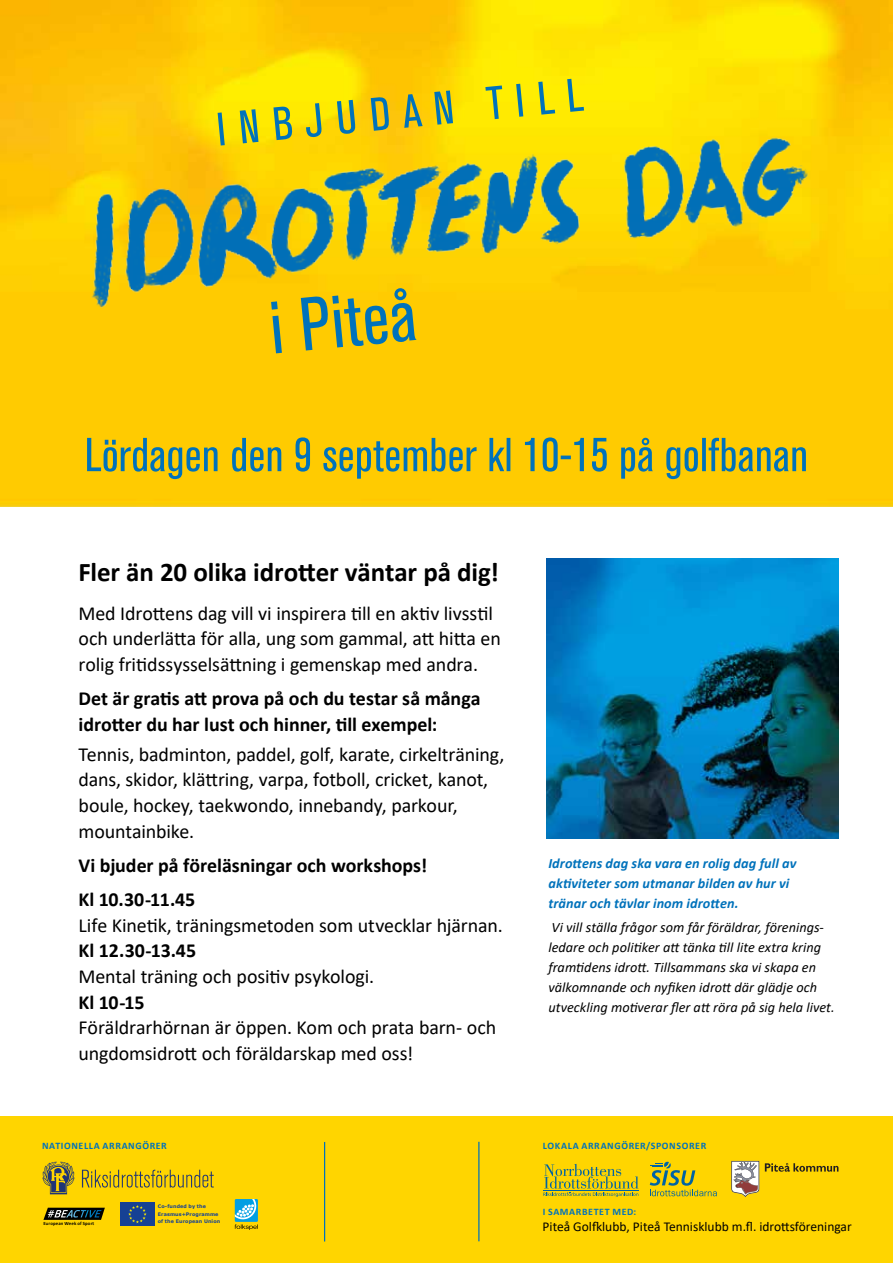
<style>
.page{position:relative;width:893px;height:1263px;background:#fff}
.page>*{position:absolute;margin:0;border:0;box-sizing:border-box;transform-origin:0 0}
.t1{font:700 27px "Calibri";letter-spacing:-.005em;color:#000}
.t2{font:19.95px/25.7px "Calibri";letter-spacing:-.005em;color:#000}
.t3{font:700 19.95px/25.7px "Calibri";letter-spacing:-.005em;color:#000}
.t4{font:italic 14.25px/20px "Calibri";letter-spacing:.005em;color:#000}
.t5{font:italic 700 14.25px/20px "Calibri";letter-spacing:.01em;color:#0072bb}
.t6{font:13.5px "Calibri";color:#000}
.t7{font:700 9.9px "Calibri";letter-spacing:.06em;color:#0072bb}
.t8{font:700 4.8px/7.4px "Verdana";letter-spacing:.025em;color:#164194}
.t9{font:700 4.8px "Calibri";letter-spacing:.025em;color:#000}
</style>
<div class="page">
<img style="left:0;top:0;width:893px;height:507px">
<div style="left:0;top:1116px;width:893px;height:147px;background:#ffd500"></div>
<hr style="left:324px;top:1142px;width:1px;height:99px;background:#0072bb">
<hr style="left:478px;top:1142px;width:1px;height:99px;background:#0072bb">
<svg style="left:82px;top:1170px;width:132px;height:17px"></svg>
<svg style="left:42px;top:1162px;width:33px;height:32px"></svg>
<svg style="left:43px;top:1208px;width:62px;height:12px"></svg>
<div style="left:120px;top:1203px;width:35px;height:23px;background:#164194"></div>
<svg style="left:128px;top:1205px;width:19px;height:18px"></svg>
<svg style="left:235px;top:1199px;width:23px;height:31px"></svg>
<img style="left:56px;top:78px;width:797px;height:281px">
<svg style="left:271px;top:288px;width:146px;height:65px;background:#b8b234"></svg>
<svg style="left:218px;top:79px;width:366px;height:66px;background:#e0d317"></svg>
<svg style="left:87px;top:437px;width:719px;height:42px;background:#bcb331"></svg>
<img style="left:547px;top:558px;width:291px;height:281px">
<hr style="left:543px;top:1190px;width:96px;height:1px;background:#0063a3">
<svg style="left:543px;top:1164px;width:95px;height:33px"></svg>
<svg style="left:765px;top:1163px;width:73px;height:9px"></svg>
<svg style="left:731px;top:1161px;width:28px;height:36px"></svg>
<svg style="left:650px;top:1162px;width:67px;height:34px"></svg>
<h1 class="t1" style="left:79px;top:553px;width:422px">Fler än 20 olika idrotter väntar på dig!</h1>
<p class="t2" style="left:79px;top:600px;width:424px">Med Idrottens dag vill vi inspirera till en aktiv livsstil och underlätta för alla, ung som gammal, att hitta en rolig fritidssysselsättning i gemenskap med andra.</p>
<p class="t3" style="left:79px;top:685px;width:404px">Det är gratis att prova på och du testar så många idrotter du har lust och hinner, till exempel:</p>
<p class="t2" style="left:79px;top:741px;width:427px">Tennis, badminton, paddel, golf, karate, cirkelträning, dans, skidor, klättring, varpa, fotboll, cricket, kanot, boule, hockey, taekwondo, innebandy, parkour, mountainbike.</p>
<p class="t3" style="left:79px;top:848px;width:350px;line-height:34.2px">Vi bjuder på föreläsningar och workshops!<br>Kl 10.30-11.45</p>
<p class="t2" style="left:79px;top:912px;width:426px">Life Kinetik, träningsmetoden som utvecklar hjärnan.</p>
<p class="t3" style="left:79px;top:938px;width:119px">Kl 12.30-13.45</p>
<p class="t2" style="left:79px;top:963px;width:297px">Mental träning och positiv psykologi.</p>
<p class="t3" style="left:79px;top:989px;width:67px">Kl 10-15</p>
<p class="t2" style="left:79px;top:1014px;width:419px">Föräldrarhörnan är öppen. Kom och prata barn- och ungdomsidrott och föräldarskap med oss!</p>
<p class="t5" style="left:548px;top:853px;width:250px">Idrottens dag ska vara en rolig dag full av aktiviteter som utmanar bilden av hur vi tränar och tävlar inom idrotten.</p>
<p class="t4" style="left:548px;top:917px;width:288px">Vi vill ställa frågor som får föräldrar, förenings&shy;ledare och politiker att tänka till lite extra kring framtidens idrott. Tillsammans ska vi skapa en välkomnande och nyfiken idrott där glädje och utveckling motiverar fler att röra på sig hela livet.</p>
<p class="t7" style="left:42px;top:1139px;width:126px">NATIONELLA ARRANGÖRER</p>
<p class="t7" style="left:543px;top:1139px;width:165px">LOKALA ARRANGÖRER/SPONSORER</p>
<p class="t9" style="left:43px;top:1219px;width:52px">European Week of Sport</p>
<p class="t8" style="left:158px;top:1203px;width:64px">Co-funded by the<br>Erasmus+Programme of the European Union</p>
<p class="t7" style="left:543px;top:1205px;width:95px">I SAMARBETET MED:</p>
<p class="t6" style="left:543px;top:1217px;width:311px">Piteå Golfklubb, Piteå Tennisklubb m.fl. idrottsföreningar</p>
</div>
